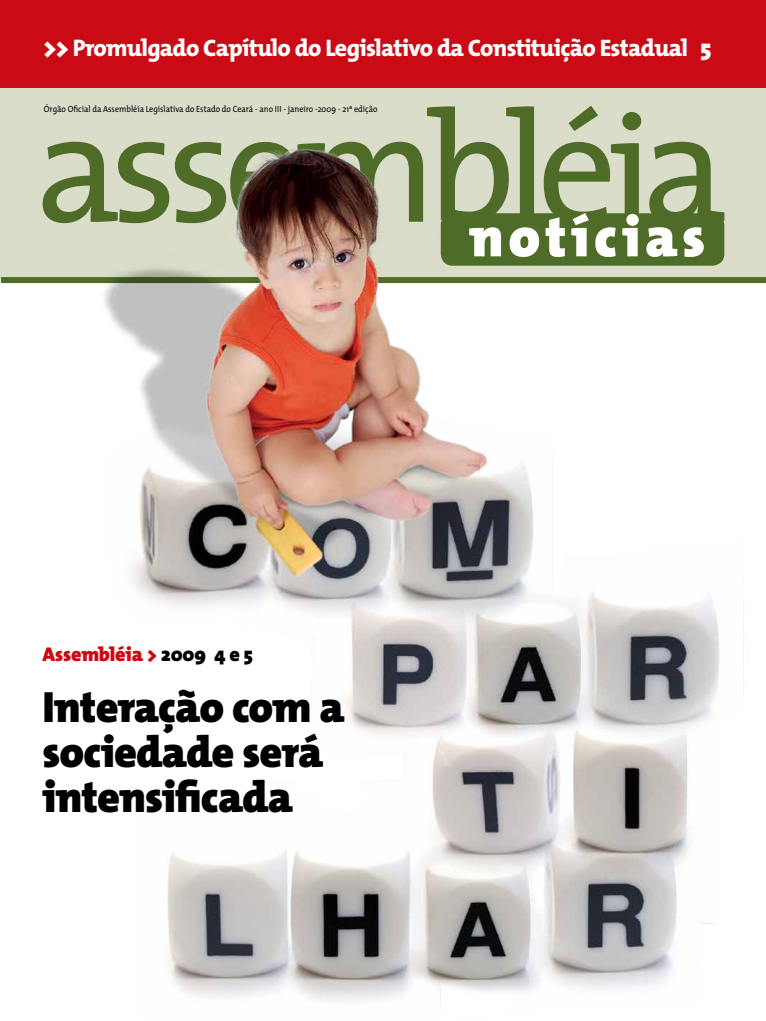
<style>
.page{position:relative;width:766px;height:1021px;background:#fff}
.page>*{position:absolute;margin:0;border:0;box-sizing:border-box;transform-origin:0 0}
.t1{font:800 57px "T Mix";letter-spacing:.08em;color:#fff}
.t2{font:800 44px/45px "T Mix";letter-spacing:-.02em;color:#000}
.t3{font:800 24px "T Mix";letter-spacing:-.03em;color:#fff}
.t4{font:800 20px "T Mix";letter-spacing:-.01em;color:#ca0b16}
.t5{font:9px "T Mix";color:#000;scale:.9 1}
.s1{font-size:26px}
.s2{font-style:inherit}
.s3{color:#000}
</style>
<div class="page">
<div style="left:1px;top:0;width:764px;height:87px;background:#ca0b16"></div>
<img style="left:0;top:90px;width:761px;height:913px">
<h3 class="t3" style="left:43px;top:28px;width:669px"><span class="s1">&gt;&gt;</span> Promulgado Capítulo do Legislativo da Constituição Estadual <span class="s2">5</span></h3>
<p class="t5" style="left:44px;top:102px;width:372px">órgão oficial da assembléia legislativa do estado do ceará - ano III - janeiro -2009 - 21ª edição</p>
<h1 class="t1" style="left:469px;top:189px;width:237px">notícias</h1>
<h3 class="t4" style="left:43px;top:637px;width:212px">Assembléia &gt; <span class="s3">2009 4 e 5</span></h3>
<h2 class="t2" style="left:43px;top:683px;width:303px">Interação com a sociedade será intensificada</h2>
</div>
